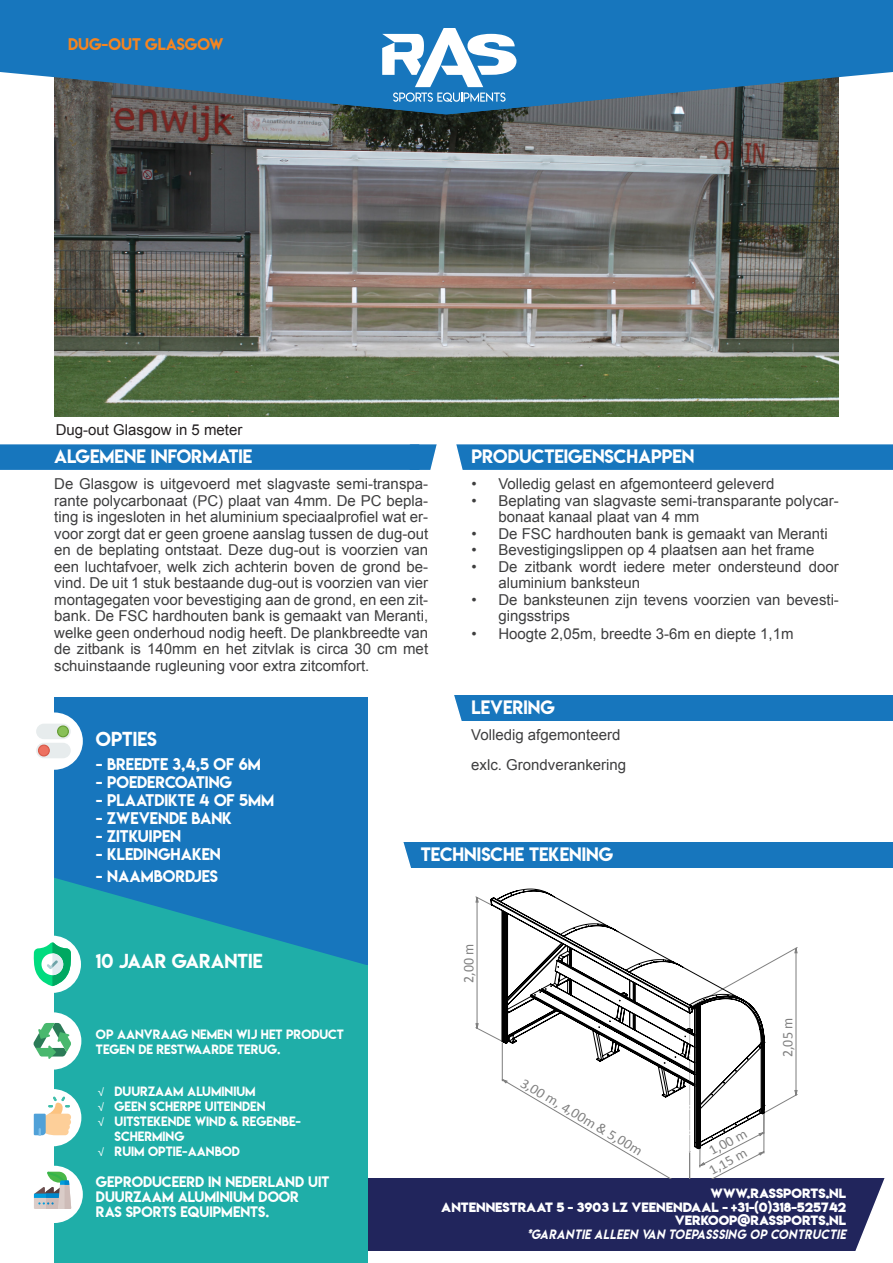
<style>
.page{position:relative;width:893px;height:1263px;background:#fff}
.page>*{position:absolute;margin:0;border:0;box-sizing:border-box;transform-origin:0 0}
.t1{font:18px "Lemon Milk";color:#fff}
.t2{font:17.25px "Lemon Milk";color:#fff}
.Alineastijl_2{font:15px/16.5px "Arial";color:#3e3e3f}
.Standaard{font:15px "Lemon Milk";color:#fff}
.t3{font:15px "Arial";color:#231f20}
.t4{font:15px "Lemon Milk";color:#f58520}
.t5{font:14.7px "Calibri";color:#808080;scale:.95 1}
.t6{font:14.1px/17.2px "Calibri";color:#808080}
.t7{font:13.5px/15px "Lemon Milk";color:#fff}
.t8{font:12px/15px "Lemon Milk";color:#fff}
.t9{font:12px/13.5px "Lemon Milkbold";color:#fff;text-align:right}
.t10{font:12px "Lemon Milkitalic";color:#fff}
</style>
<div class="page">
<div style="left:368px;top:1178px;width:525px;height:72px;background:#21255c"></div>
<div style="left:54px;top:697px;width:314px;height:309px;background:#1776bd"></div>
<svg style="left:54px;top:878px;width:312px;height:87px"></svg>
<div style="left:54px;top:965px;width:314px;height:298px;background:#1faea8"></div>
<div style="left:25px;top:1013px;width:55px;height:55px;background:#fff;border-radius:50%"></div>
<div style="left:24px;top:1012px;width:57px;height:57px;border:2px solid #fff;border-radius:50%"></div>
<div style="left:25px;top:937px;width:55px;height:55px;background:#fff;border-radius:50%"></div>
<div style="left:24px;top:936px;width:57px;height:57px;border:2px solid #fff;border-radius:50%"></div>
<svg style="left:34px;top:942px;width:37px;height:44px"></svg>
<svg style="left:34px;top:1023px;width:37px;height:36px"></svg>
<div style="left:25px;top:1090px;width:55px;height:55px;background:#fff;border-radius:50%"></div>
<div style="left:24px;top:1089px;width:57px;height:57px;border:2px solid #fff;border-radius:50%"></div>
<div style="left:27px;top:1167px;width:55px;height:55px;background:#fff;border-radius:50%"></div>
<div style="left:26px;top:1166px;width:57px;height:57px;border:2px solid #fff;border-radius:50%"></div>
<svg style="left:34px;top:1097px;width:37px;height:38px"></svg>
<svg style="left:34px;top:1172px;width:37px;height:37px"></svg>
<div style="left:393px;top:842px;width:500px;height:25px;background:#1776bd"></div>
<div style="left:27px;top:713px;width:55px;height:56px;background:#fff;border-radius:50%"></div>
<div style="left:26px;top:712px;width:57px;height:58px;border:2px solid #fff;border-radius:50%"></div>
<div style="left:36px;top:724px;width:35px;height:15px;background:#e7eced;border-radius:8px"></div>
<div style="left:36px;top:743px;width:35px;height:15px;background:#e7eced;border-radius:8px"></div>
<div style="left:58px;top:726px;width:10px;height:11px;background:#88c057;border-radius:50%"></div>
<div style="left:57px;top:725px;width:12px;height:12px;border:1px solid #659c35;border-radius:50%"></div>
<div style="left:39px;top:745px;width:10px;height:11px;background:#ed7161;border-radius:50%"></div>
<div style="left:38px;top:744px;width:12px;height:12px;border:1px solid #d75a4a;border-radius:50%"></div>
<svg style="left:0;top:444px;width:893px;height:26px;background:#217cc0"></svg>
<svg style="left:393px;top:842px;width:20px;height:26px"></svg>
<svg style="left:854px;top:1178px;width:39px;height:73px"></svg>
<div style="left:446px;top:695px;width:447px;height:26px;background:#1776bd"></div>
<svg style="left:476px;top:897px;width:321px;height:198px"></svg>
<svg style="left:619px;top:1149px;width:145px;height:29px"></svg>
<svg style="left:490px;top:888px;width:275px;height:261px"></svg>
<img style="left:54px;top:114px;width:785px;height:303px">
<svg style="left:446px;top:695px;width:16px;height:26px"></svg>
<div style="left:0;top:0;width:893px;height:72px;background:#1776bd"></div>
<svg style="left:1px;top:28px;width:891px;height:86px"></svg>
<div style="left:68px;top:34px;width:307px;height:18px;background:#1776bd"></div>
<p class="t4" style="left:68px;top:34px;width:157px">DUG-OUT GLASGOW</p>
<p class="t3" style="left:56px;top:419px;width:188px">Dug-out Glasgow in 5 meter</p>
<p class="t2" style="left:54px;top:444px;width:200px">ALGEMENE INFORMATIE</p>
<p class="t2" style="left:471px;top:444px;width:225px">PRODUCTEIGENSCHAPPEN</p>
<p class="Alineastijl_2" style="left:54px;top:476px;width:375px;text-align:justify">De Glasgow is uitgevoerd met slagvaste semi-transpa&shy;rante polycarbonaat (PC) plaat van 4mm. De PC bepla&shy;ting is ingesloten in het aluminium speciaalprofiel wat er&shy;voor zorgt dat er geen groene aanslag tussen de dug-out en de beplating ontstaat. Deze dug-out is voorzien van een luchtafvoer, welk zich achterin boven de grond be&shy;vind. De uit 1 stuk bestaande dug-out is voorzien van vier montagegaten voor bevestiging aan de grond, en een zit&shy;bank. De FSC hardhouten bank is gemaakt van Meranti, welke geen onderhoud nodig heeft. De plankbreedte van de zitbank is 140mm en het zitvlak is circa 30 cm met schuinstaande rugleuning voor extra zitcomfort.</p>
<p class="Alineastijl_2" style="left:471px;top:476px;width:304px">• Volledig gelast en afgemonteerd geleverd</p>
<p class="Alineastijl_2" style="left:498px;top:492px;width:342px;text-indent:-27px">• Beplating van slagvaste semi-transparante polycar&shy;bonaat kanaal plaat van 4 mm</p>
<p class="Alineastijl_2" style="left:471px;top:525px;width:358px">• De FSC hardhouten bank is gemaakt van Meranti</p>
<p class="Alineastijl_2" style="left:471px;top:542px;width:345px">• Bevestigingslippen op 4 plaatsen aan het frame</p>
<p class="Alineastijl_2" style="left:498px;top:558px;width:342px;text-indent:-27px">• De zitbank wordt iedere meter ondersteund door aluminium banksteun</p>
<p class="Alineastijl_2" style="left:498px;top:591px;width:342px;text-indent:-27px">• De banksteunen zijn tevens voorzien van bevesti&shy;gingsstrips</p>
<p class="Alineastijl_2" style="left:471px;top:626px;width:324px">• Hoogte 2,05m, breedte 3-6m en diepte 1,1m</p>
<p class="t2" style="left:471px;top:695px;width:85px">LEVERING</p>
<p class="t1" style="left:96px;top:726px;width:62px">OPTIES</p>
<p class="Standaard" style="left:96px;top:753px;width:166px">- BREEDTE 3,4,5 OF 6M</p>
<p class="Standaard" style="left:96px;top:771px;width:138px">- POEDERCOATING</p>
<p class="Standaard" style="left:96px;top:789px;width:180px">- PLAATDIKTE 4 OF 5MM</p>
<p class="Standaard" style="left:96px;top:807px;width:138px">- ZWEVENDE BANK</p>
<p class="Standaard" style="left:96px;top:825px;width:87px">- ZITKUIPEN</p>
<p class="Standaard" style="left:96px;top:843px;width:126px">- KLEDINGHAKEN</p>
<p class="Standaard" style="left:96px;top:865px;width:124px">- NAAMBORDJES</p>
<p class="t1" style="left:96px;top:948px;width:168px">10 JAAR GARANTIE</p>
<p class="t8" style="left:96px;top:1026px;width:249px">OP AANVRAAG NEMEN WIJ HET PRODUCT<br>TEGEN DE RESTWAARDE TERUG.</p>
<p class="t8" style="left:115px;top:1083px;width:188px">DUURZAAM ALUMINIUM<br>GEEN SCHERPE UITEINDEN<br>UITSTEKENDE WIND &amp; REGENBE-<br>SCHERMING<br>RUIM OPTIE-AANBOD</p>
<p class="t7" style="left:96px;top:1174px;width:235px">GEPRODUCEERD IN NEDERLAND UIT<br>DUURZAAM ALUMINIUM DOOR<br>RAS SPORTS EQUIPMENTS.</p>
<p class="Alineastijl_2" style="left:471px;top:726px;width:151px">Volledig afgemonteerd</p>
<p class="Alineastijl_2" style="left:471px;top:756px;width:157px">exlc. Grondverankering</p>
<p class="t2" style="left:421px;top:842px;width:194px">TECHNISCHE TEKENING</p>
<p class="t5" style="left:459px;top:983px;width:42px;rotate:-90deg">2,00 m</p>
<p class="t6" style="left:527px;top:1074px;width:140px;rotate:31deg">3,00 m, 4,00m &amp; 5,00m</p>
<p class="t6" style="left:698px;top:1148px;width:51px;text-indent:9px;rotate:-28deg">1,00 m<br>1,15 m</p>
<p class="t5" style="left:778px;top:1057px;width:42px;rotate:-90deg">2,05 m</p>
<p class="t9" style="left:441px;top:1187px;width:406px">WWW.RASSPORTS.NL<br>ANTENNESTRAAT 5 - 3903 LZ VEENENDAAL - +31-(0)318-525742<br>VERKOOP@RASSPORTS.NL</p>
<p class="t10" style="left:527px;top:1225px;width:321px">*GARANTIE ALLEEN VAN TOEPASSSING OP CONTRUCTIE</p>
</div>
